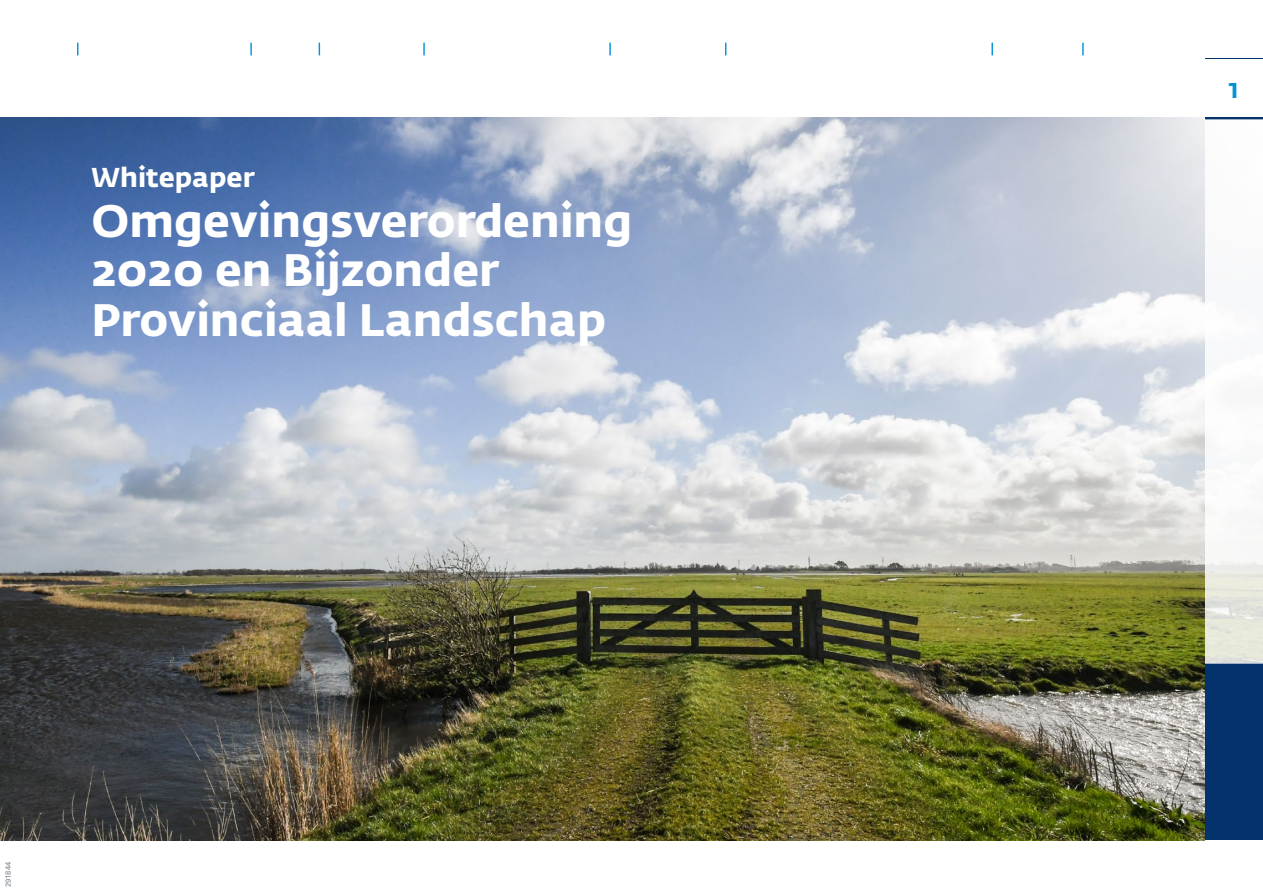
<style>
.page{position:relative;width:1263px;height:893px;background:#fff}
.page>*{position:absolute;margin:0;border:0;box-sizing:border-box;transform-origin:0 0}
.t1{font:700 45px/49.5px "Fedra Sans Std";color:#fff}
.t2{font:700 27px "Fedra Sans Std";color:#fff}
.t3{font:500 27px "Fedra Sans Std";color:#0093d6}
.t4{font:7.5px "Univers LT Std";color:#7a838c}
</style>
<div class="page">
<img style="left:0;top:117px;width:1205px;height:723px">
<svg style="left:77px;top:43px;width:1px;height:12px"></svg>
<svg style="left:250px;top:43px;width:2px;height:12px"></svg>
<svg style="left:319px;top:43px;width:1px;height:12px"></svg>
<svg style="left:423px;top:43px;width:2px;height:12px"></svg>
<svg style="left:609px;top:43px;width:2px;height:12px"></svg>
<svg style="left:725px;top:43px;width:1px;height:12px"></svg>
<svg style="left:1082px;top:43px;width:2px;height:12px"></svg>
<svg style="left:991px;top:43px;width:2px;height:12px"></svg>
<div style="left:1205px;top:2px;width:58px;height:117px;background:#03326c"></div>
<div style="left:1205px;top:59px;width:58px;height:58px;background:#fff"></div>
<div style="left:1205px;top:663px;width:58px;height:177px;background:#03326c"></div>
<div style="left:1205px;top:0;width:58px;height:58px;background:#fff"></div>
<svg style="left:1205px;top:119px;width:58px;height:544px"></svg>
<p class="t2" style="left:91px;top:161px;width:165px">Whitepaper</p>
<p class="t1" style="left:91px;top:196px;width:542px">Omgevingsverordening<br>2020 en Bijzonder<br>Provinciaal Landschap</p>
<p class="t4" style="left:4px;top:887px;width:26px;rotate:-90deg">291844</p>
<p class="t3" style="left:1228px;top:72px;width:12px">1</p>
</div>
